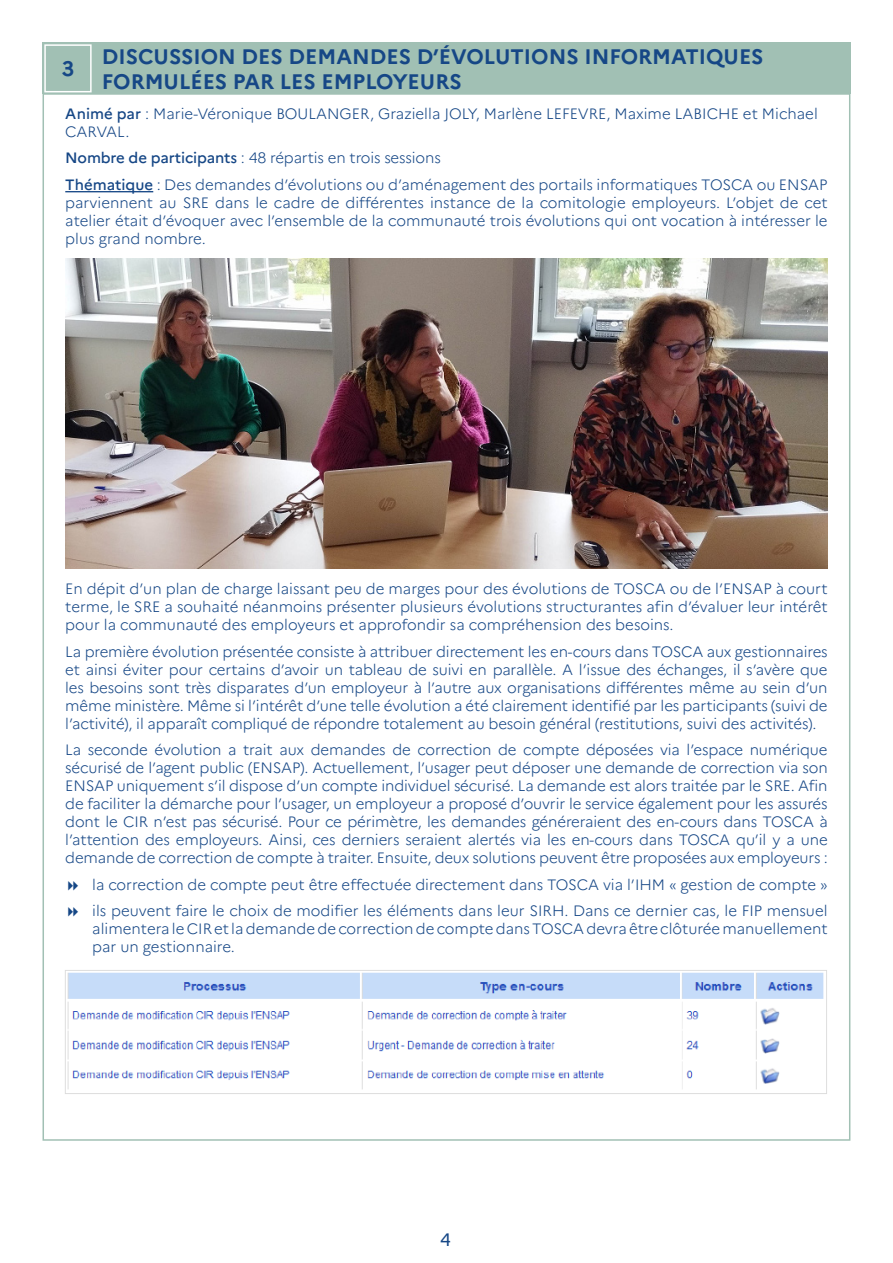
<style>
.page{position:relative;width:893px;height:1263px;background:#fff}
.page>*{position:absolute;margin:0;border:0;box-sizing:border-box;transform-origin:0 0}
.t1{font:700 21px/25.2px "Marianne";color:#164786}
.t2{font:18px "Marianne";color:#164786}
.t3{font:300 15px/18px "Marianne";color:#164786;text-align:justify}
.s1{font-weight:500}
</style>
<div class="page">
<hr style="left:65px;top:191px;width:88px;height:1px;background:#164786">
<img style="left:65px;top:970px;width:762px;height:124px">
<img style="left:65px;top:259px;width:763px;height:309px">
<div style="left:43px;top:43px;width:50px;height:51px;background:#a1c0b4"></div>
<div style="left:93px;top:43px;width:757px;height:51px;background:#a1c0b4"></div>
<div style="left:44px;top:44px;width:48px;height:48px;border:2px solid #fff"></div>
<p class="t1" style="left:62px;top:56px;width:14px">3</p>
<p class="t1" style="left:102px;top:44px;width:663px">DISCUSSION DES DEMANDES D’ÉVOLUTIONS INFORMATIQUES<br>FORMULÉES PAR LES EMPLOYEURS</p>
<p class="t3" style="left:65px;top:104px;width:754px"><span class="s1">Animé par</span> : Marie-Véronique BOULANGER, Graziella JOLY, Marlène LEFEVRE, Maxime LABICHE et Michael<br>CARVAL.</p>
<p class="t3" style="left:65px;top:149px;width:377px"><span class="s1">Nombre de participants</span> : 48 répartis en trois sessions</p>
<p class="t3" style="left:65px;top:175px;width:764px"><span class="s1">Thématique</span> : Des demandes d’évolutions ou d’aménagement des portails informatiques TOSCA ou ENSAP parviennent au SRE dans le cadre de différentes instance de la comitologie employeurs. L’objet de cet atelier était d’évoquer avec l’ensemble de la communauté trois évolutions qui ont vocation à intéresser le plus grand nombre.</p>
<p class="t3" style="left:65px;top:580px;width:764px">En dépit d’un plan de charge laissant peu de marges pour des évolutions de TOSCA ou de l’ENSAP à court terme, le SRE a souhaité néanmoins présenter plusieurs évolutions structurantes afin d’évaluer leur intérêt pour la communauté des employeurs et approfondir sa compréhension des besoins.</p>
<p class="t3" style="left:65px;top:642px;width:764px">La première évolution présentée consiste à attribuer directement les en-cours dans TOSCA aux gestionnaires et ainsi éviter pour certains d’avoir un tableau de suivi en parallèle. A l’issue des échanges, il s’avère que les besoins sont très disparates d’un employeur à l’autre aux organisations différentes même au sein d’un même ministère. Même si l’intérêt d’une telle évolution a été clairement identifié par les participants (suivi de l’activité), il apparaît compliqué de répondre totalement au besoin général (restitutions, suivi des activités).</p>
<p class="t3" style="left:65px;top:741px;width:764px">La seconde évolution a trait aux demandes de correction de compte déposées via l’espace numérique sécurisé de l’agent public (ENSAP). Actuellement, l’usager peut déposer une demande de correction via son ENSAP uniquement s’il dispose d’un compte individuel sécurisé. La demande est alors traitée par le SRE. Afin de faciliter la démarche pour l’usager, un employeur a proposé d’ouvrir le service également pour les assurés dont le CIR n’est pas sécurisé. Pour ce périmètre, les demandes généreraient des en-cours dans TOSCA à l’attention des employeurs. Ainsi, ces derniers seraient alertés via les en-cours dans TOSCA qu’il y a une demande de correction de compte à traiter. Ensuite, deux solutions peuvent être proposées aux employeurs :</p>
<p class="t3" style="left:92px;top:875px;width:737px">la correction de compte peut être effectuée directement dans TOSCA via l’IHM « gestion de compte »</p>
<p class="t3" style="left:92px;top:902px;width:737px">ils peuvent faire le choix de modifier les éléments dans leur SIRH. Dans ce dernier cas, le FIP mensuel alimentera le CIR et la demande de correction de compte dans TOSCA devra être clôturée manuellement par un gestionnaire.</p>
<p class="t2" style="left:440px;top:1228px;width:12px">4</p>
</div>
